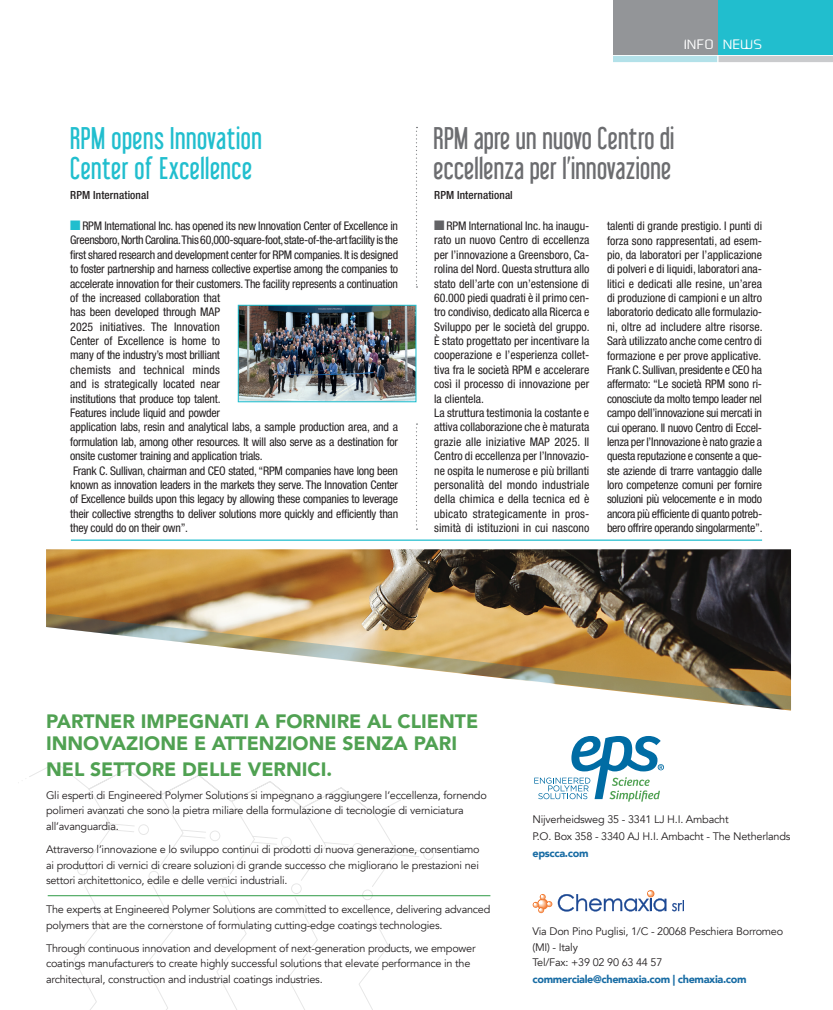
<style>
.page{position:relative;width:833px;height:1010px;background:#fff}
.page>*{position:absolute;margin:0;border:0;box-sizing:border-box;transform-origin:0 0}
.t1{font:27.5px/30px "Libel Suit";letter-spacing:.01em;color:#6c6d70}
.t2{font:27.5px/30px "Libel Suit";letter-spacing:.02em;color:#21bece}
.t3{font:900 19.38px/23px "Avenir";color:#50a152}
.t4{font:13.75px "Ea Designer";letter-spacing:.025em;color:#fff}
.t5{font:condensed 11.88px/14.4px "Helvetica Neue";letter-spacing:-.01em;color:#231f20}
.t6{font:500 condensed 11.25px "Helvetica Neue";letter-spacing:.01em;color:#231f20}
.t7{font:10.88px/15.8px "Avenir";letter-spacing:-.02em;color:#231f20}
.t8{font:900 10.88px "Avenir";letter-spacing:-.03em;color:#186ca4}
.s1{color:#21bece}
.s2{color:#636366}
</style>
<div class="page">
<div style="left:613px;top:0;width:104px;height:54px;background:#939598"></div>
<div style="left:718px;top:0;width:115px;height:54px;background:#21bece"></div>
<div style="left:718px;top:56px;width:115px;height:6px;background:#cacbcd"></div>
<div style="left:613px;top:56px;width:104px;height:6px;background:#b3e1e9"></div>
<svg style="left:416px;top:127px;width:1px;height:161px"></svg>
<svg style="left:416px;top:423px;width:1px;height:107px"></svg>
<img style="left:240px;top:307px;width:174px;height:93px">
<div style="left:238px;top:305px;width:178px;height:97px;border:1px solid #21bece"></div>
<img style="left:46px;top:549px;width:745px;height:64px">
<img style="left:46px;top:613px;width:745px;height:97px">
<svg style="left:31px;top:762px;width:403px;height:248px"></svg>
<svg style="left:400px;top:793px;width:12px;height:7px"></svg>
<svg style="left:534px;top:736px;width:130px;height:66px"></svg>
<hr style="left:48px;top:895px;width:442px;height:1px;background:#2f9a46">
<svg style="left:672px;top:900px;width:12px;height:11px"></svg>
<svg style="left:532px;top:894px;width:20px;height:19px"></svg>
<svg style="left:558px;top:890px;width:108px;height:21px"></svg>
<hr style="left:71px;top:539px;width:691px;height:2px;background:#21bece">
<p class="t4" style="left:683px;top:37px;width:80px">INFO NEWS</p>
<h1 class="t2" style="left:70px;top:123px;width:193px">RPM opens Innovation<br>Center of Excellence</h1>
<h1 class="t1" style="left:433px;top:123px;width:242px">RPM apre un nuovo Centro di eccellenza per l’innovazione</h1>
<p class="t6" style="left:70px;top:188px;width:80px">RPM International</p>
<p class="t6" style="left:434px;top:188px;width:80px">RPM International</p>
<p class="t5" style="left:70px;top:219px;width:329px"><span class="s1">■</span> RPM International Inc. has opened its new Innovation Center of Excellence in Greensboro, North Carolina. This 60,000-square-foot, state-of-the-art facility is the first shared research and development center for RPM companies. It is designed to foster partnership and harness collective expertise among the companies to accelerate innovation for their customers. The facility represents a continuation of the increased collaboration that<br>has been developed through MAP<br>2025 initiatives. The Innovation<br>Center of Excellence is home to<br>many of the industry’s most brilliant<br>chemists and technical minds<br>and is strategically located near<br>institutions that produce top talent.<br>Features include liquid and powder<br>application labs, resin and analytical labs, a sample production area, and a formulation lab, among other resources. It will also serve as a destination for onsite customer training and application trials.<br>Frank C. Sullivan, chairman and CEO stated, “RPM companies have long been known as innovation leaders in the markets they serve. The Innovation Center of Excellence builds upon this legacy by allowing these companies to leverage their collective strengths to deliver solutions more quickly and efficiently than they could do on their own”.</p>
<p class="t5" style="left:434px;top:219px;width:157px"><span class="s2">■</span>RPM International Inc. ha inaugu&shy;rato un nuovo Centro di eccellenza per l’innovazione a Greensboro, Ca&shy;rolina del Nord. Questa struttura allo stato dell’arte con un’estensione di 60.000 piedi quadrati è il primo cen&shy;tro condiviso, dedicato alla Ricerca e Sviluppo per le società del gruppo.<br>È stato progettato per incentivare la cooperazione e l’esperienza collet&shy;tiva fra le società RPM e accelerare così il processo di innovazione per la clientela.<br>La struttura testimonia la costante e attiva collaborazione che è maturata grazie alle iniziative MAP 2025. Il Centro di eccellenza per l’Innovazio&shy;ne ospita le numerose e più brillanti personalità del mondo industriale della chimica e della tecnica ed è ubicato strategicamente in pros&shy;simità di istituzioni in cui nascono</p>
<p class="t5" style="left:607px;top:219px;width:157px;text-align:justify">talenti di grande prestigio. I punti di forza sono rappresentati, ad esem&shy;pio, da laboratori per l’applicazione di polveri e di liquidi, laboratori ana&shy;litici e dedicati alle resine, un’area di produzione di campioni e un altro laboratorio dedicato alle formulazio&shy;ni, oltre ad includere altre risorse.<br>Sarà utilizzato anche come centro di formazione e per prove applicative.<br>Frank C. Sullivan, presidente e CEO ha affermato: “Le società RPM sono ri&shy;conosciute da molto tempo leader nel campo dell’innovazione sui mercati in cui operano. Il nuovo Centro di Eccel&shy;lenza per l’Innovazione è nato grazie a questa reputazione e consente a que&shy;ste aziende di trarre vantaggio dalle loro competenze comuni per fornire soluzioni più velocemente e in modo ancora più efficiente di quanto potreb&shy;bero offrire operando singolarmente”.</p>
<h2 class="t3" style="left:46px;top:709px;width:434px">PARTNER IMPEGNATI A FORNIRE AL CLIENTE<br>INNOVAZIONE E ATTENZIONE SENZA PARI</h2>
<h2 class="t3" style="left:46px;top:757px;width:288px">NEL SETTORE DELLE VERNICI.</h2>
<p class="t7" style="left:46px;top:787px;width:442px">Gli esperti di Engineered Polymer Solutions si impegnano a raggiungere l’eccellenza, fornendo polimeri avanzati che sono la pietra miliare della formulazione di tecnologie di verniciatura all’avanguardia.</p>
<p class="t7" style="left:46px;top:841px;width:435px;text-align:justify">Attraverso l’innovazione e lo sviluppo continui di prodotti di nuova generazione, consentiamo ai produttori di vernici di creare soluzioni di grande successo che migliorano le prestazioni nei settori architettonico, edile e delle vernici industriali.</p>
<p class="t7" style="left:46px;top:902px;width:446px">The experts at Engineered Polymer Solutions are committed to excellence, delivering advanced polymers that are the cornerstone of formulating cutting-edge coatings technologies.</p>
<p class="t7" style="left:46px;top:940px;width:431px">Through continuous innovation and development of next-generation products, we empower coatings manufacturers to create highly successful solutions that elevate performance in the architectural, construction and industrial coatings industries.</p>
<p class="t7" style="left:532px;top:811px;width:259px;line-height:16.9px">Nijverheidsweg 35 - 3341 LJ H.I. Ambacht<br>P.O. Box 358 - 3340 AJ H.I. Ambacht - The Netherlands</p>
<p class="t8" style="left:532px;top:844px;width:58px">epscca.com</p>
<p class="t7" style="left:532px;top:923px;width:252px">Via Don Pino Puglisi, 1/C - 20068 Peschiera Borromeo (MI) - Italy<br>Tel/Fax: +39 02 90 63 44 57</p>
<p class="t8" style="left:532px;top:970px;width:216px">commerciale@chemaxia.com | chemaxia.com</p>
</div>
